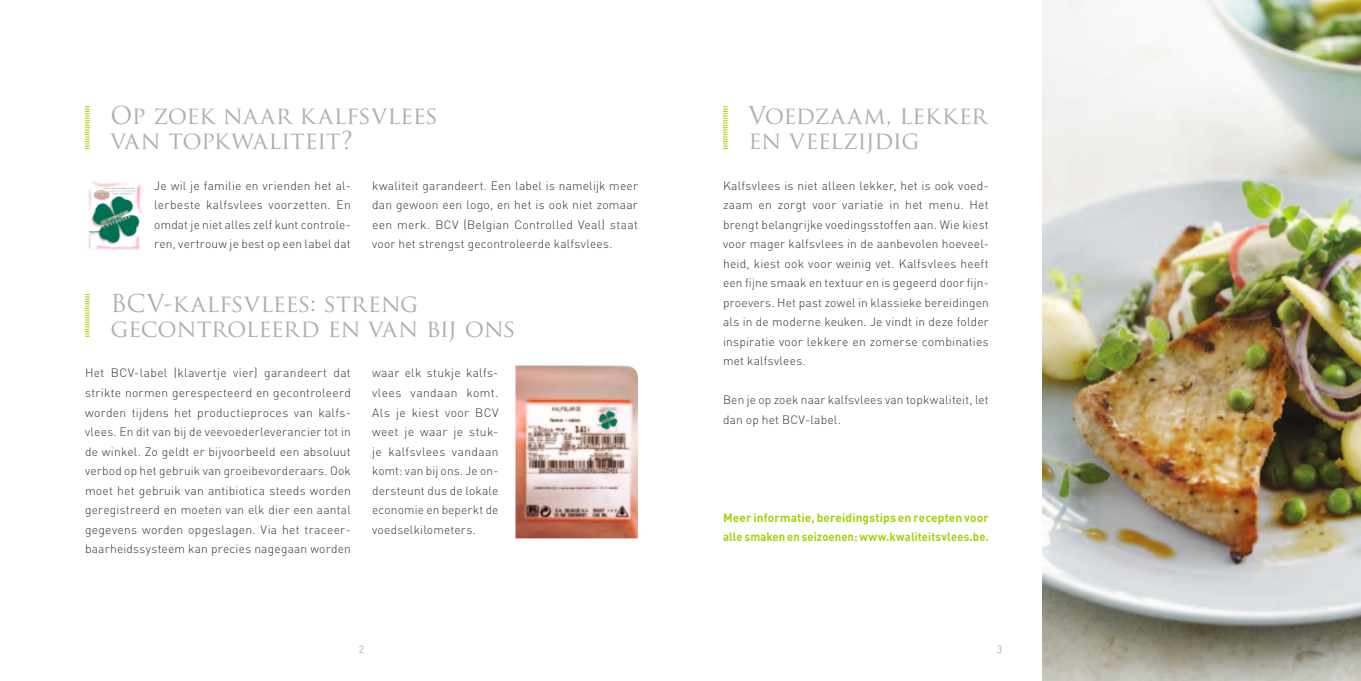
<style>
.page{position:relative;width:1361px;height:681px;background:#fff}
.page>*{position:absolute;margin:0;border:0;box-sizing:border-box;transform-origin:0 0}
.t1{font:24px/24.5px "Trajan Pro";letter-spacing:-.015em;color:#aeafaf}
.t2{font:300 12px/19.5px "DINOT";letter-spacing:.015em;color:#323232;text-align:justify}
.t3{font:700 12px/19.5px "DINOT";letter-spacing:.01em;color:#a4d20c}
.t4{font:10.5px "DINOT";color:#aeafaf}
</style>
<div class="page">
<svg style="left:85px;top:106px;width:5px;height:43px"></svg>
<img style="left:88px;top:181px;width:53px;height:70px">
<img style="left:1042px;top:0;width:319px;height:680px">
<svg style="left:85px;top:294px;width:5px;height:42px"></svg>
<svg style="left:723px;top:106px;width:4px;height:43px"></svg>
<img style="left:515px;top:365px;width:123px;height:173px">
<h1 class="t1" style="left:111px;top:103px;width:329px">Op zoek naar kalfsvlees van topkwaliteit?</h1>
<p class="t2" style="left:154px;top:175px;width:198px">Je wil je familie en vrienden het al&shy;lerbeste kalfsvlees voorzetten. En omdat je niet alles zelf kunt controle&shy;ren, vertrouw je best op een label dat</p>
<p class="t2" style="left:372px;top:175px;width:267px">kwaliteit garandeert. Een label is namelijk meer dan gewoon een logo, en het is ook niet zomaar een merk. BCV (Belgian Controlled Veal) staat voor het strengst gecontroleerde kalfsvlees.</p>
<h1 class="t1" style="left:111px;top:291px;width:407px">BCV-kalfsvlees: streng gecontroleerd en van bij ons</h1>
<p class="t2" style="left:85px;top:363px;width:267px">Het BCV-label (klavertje vier) garandeert dat strikte normen gerespecteerd en gecontroleerd worden tijdens het productieproces van kalfs&shy;vlees. En dit van bij de veevoederleverancier tot in de winkel. Zo geldt er bijvoorbeeld een absoluut verbod op het gebruik van groeibevorderaars. Ook moet het gebruik van antibiotica steeds worden geregistreerd en moeten van elk dier een aantal gegevens worden opgeslagen. Via het traceer&shy;baarheidssysteem kan precies nagegaan worden</p>
<p class="t2" style="left:372px;top:363px;width:128px">waar elk stukje kalfs&shy;vlees vandaan komt.<br>Als je kiest voor BCV weet je waar je stuk&shy;je kalfsvlees vandaan komt: van bij ons. Je on&shy;dersteunt dus de lokale economie en beperkt de voedselkilometers.</p>
<h1 class="t1" style="left:748px;top:103px;width:240px">Voedzaam, lekker en veelzijdig</h1>
<p class="t2" style="left:723px;top:175px;width:267px">Kalfsvlees is niet alleen lekker, het is ook voed&shy;zaam en zorgt voor variatie in het menu. Het brengt belangrijke voedingsstoffen aan. Wie kiest voor mager kalfsvlees in de aanbevolen hoeveel&shy;heid, kiest ook voor weinig vet. Kalfsvlees heeft een fijne smaak en textuur en is gegeerd door fijn&shy;proevers. Het past zowel in klassieke bereidingen als in de moderne keuken. Je vindt in deze folder inspiratie voor lekkere en zomerse combinaties met kalfsvlees.</p>
<p class="t2" style="left:723px;top:390px;width:267px">Ben je op zoek naar kalfsvlees van topkwaliteit, let dan op het BCV-label.</p>
<p class="t3" style="left:723px;top:507px;width:267px">Meer informatie, bereidingstips en recepten voor alle smaken en seizoenen: www.kwaliteitsvlees.be.</p>
<p class="t4" style="left:359px;top:642px;width:7px">2</p>
<p class="t4" style="left:996px;top:642px;width:7px">3</p>
</div>
